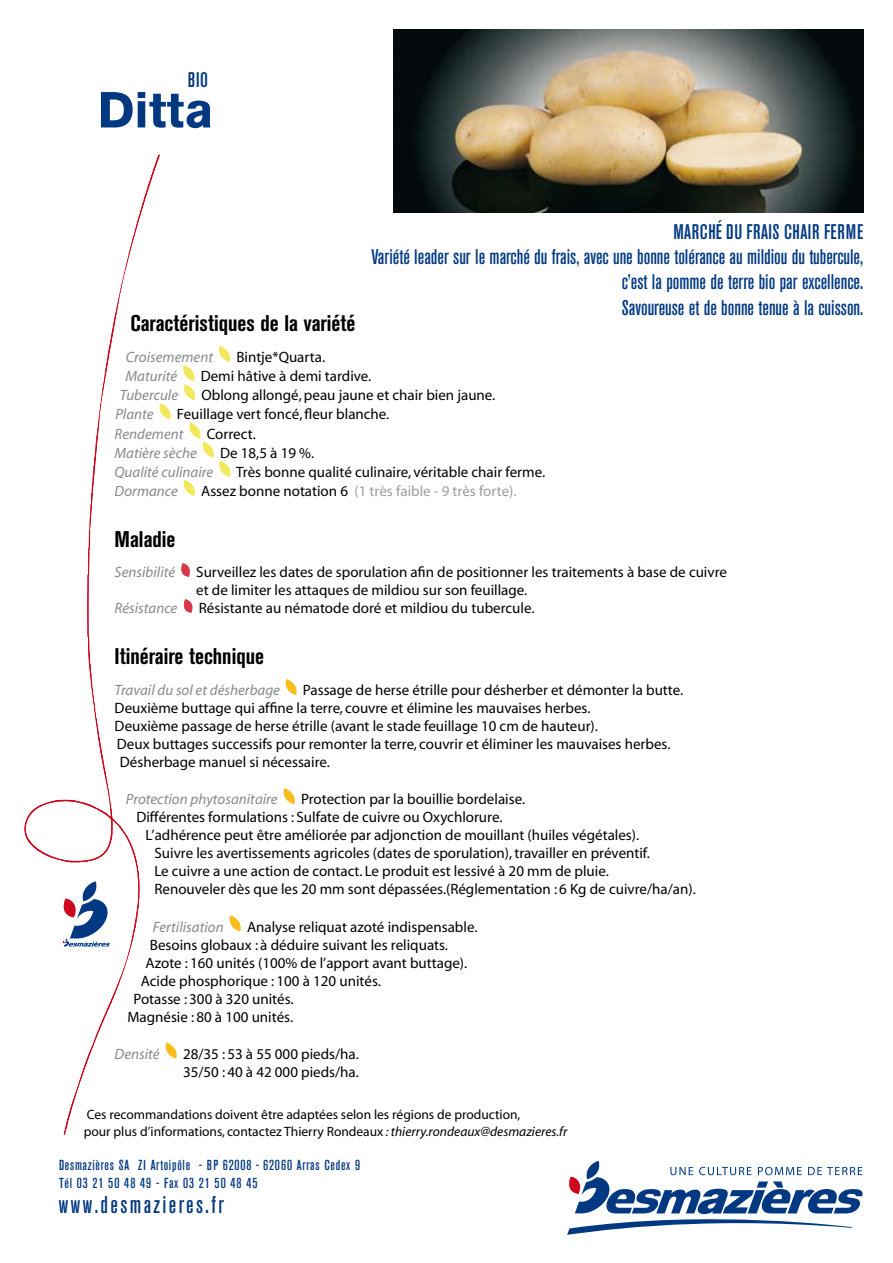
<style>
.page{position:relative;width:893px;height:1263px;background:#fff}
.page>*{position:absolute;margin:0;border:0;box-sizing:border-box;transform-origin:0 0}
.t1{font:700 50.1px "Akzidenz Grotesk BE";color:#003882}
.t2{font:500 condensed 24px "Akzidenz Grotesk BE";letter-spacing:.1em;color:#003882}
.t3{font:700 condensed 22.5px "Akzidenz Grotesk BE";color:#000}
.t4{font:500 condensed 21px/25.2px "Akzidenz Grotesk BE";color:#003882;text-align:right}
.t5{font:15px/18px "Myriad";color:#000}
.t6{font:italic 15px "Myriad";color:#87888a}
.t7{font:15px "Myriad";color:#9c9d9f}
.t8{font:500 condensed 14.4px/18px "Akzidenz Grotesk BE";letter-spacing:.05em;color:#003882}
.t9{font:13.5px/16.2px "Myriad";color:#000}
.s1{color:#000}
.s2{font-style:italic}
</style>
<div class="page">
<svg style="left:567px;top:1161px;width:295px;height:74px"></svg>
<svg style="left:24px;top:156px;width:134px;height:978px"></svg>
<img style="left:393px;top:30px;width:470px;height:183px">
<svg style="left:219px;top:346px;width:11px;height:16px"></svg>
<svg style="left:183px;top:365px;width:12px;height:35px"></svg>
<svg style="left:160px;top:403px;width:11px;height:16px"></svg>
<svg style="left:184px;top:422px;width:46px;height:74px"></svg>
<svg style="left:181px;top:563px;width:9px;height:14px"></svg>
<svg style="left:184px;top:599px;width:9px;height:14px"></svg>
<svg style="left:286px;top:679px;width:11px;height:16px"></svg>
<svg style="left:284px;top:788px;width:11px;height:16px"></svg>
<svg style="left:230px;top:915px;width:11px;height:16px"></svg>
<svg style="left:166px;top:1042px;width:11px;height:17px"></svg>
<h3 class="t4" style="left:188px;top:68px;width:22px">BIO</h3>
<h1 class="t1" style="left:98px;top:81px;width:117px">Ditta</h1>
<h3 class="t4" style="left:371px;top:220px;width:493px">MARCHé DU FRAIS CHAIR FERME<br>Variété leader sur le marché du frais, avec une bonne tolérance au mildiou du tubercule, c’est la pomme de terre bio par excellence.<br>Savoureuse et de bonne tenue à la cuisson.</h3>
<h3 class="t3" style="left:130px;top:310px;width:227px">Caractéristiques de la variété</h3>
<p class="t6" style="left:126px;top:350px;width:89px">Croisemement</p>
<p class="t5" style="left:236px;top:349px;width:90px">Bintje*Quarta.</p>
<p class="t6" style="left:126px;top:369px;width:53px">Maturité</p>
<p class="t5" style="left:201px;top:368px;width:172px">Demi hâtive à demi tardive.</p>
<p class="t6" style="left:120px;top:388px;width:60px">Tubercule</p>
<p class="t5" style="left:201px;top:387px;width:295px">Oblong allongé, peau jaune et chair bien jaune.</p>
<p class="t6" style="left:115px;top:407px;width:40px">Plante</p>
<p class="t5" style="left:177px;top:406px;width:214px">Feuillage vert foncé, fleur blanche.</p>
<p class="t6" style="left:115px;top:426px;width:70px">Rendement</p>
<p class="t5" style="left:207px;top:425px;width:51px">Correct.</p>
<p class="t6" style="left:115px;top:445px;width:84px">Matière sèche</p>
<p class="t5" style="left:220px;top:444px;width:96px">De 18,5 à 19 %.</p>
<p class="t6" style="left:115px;top:464px;width:100px">Qualité culinaire</p>
<p class="t5" style="left:236px;top:463px;width:311px">Très bonne qualité culinaire, véritable chair ferme.</p>
<p class="t6" style="left:115px;top:484px;width:65px">Dormance</p>
<p class="t7" style="left:201px;top:484px;width:317px"><span class="s1">Assez bonne notation 6</span> (1 très faible - 9 très forte).</p>
<h3 class="t3" style="left:115px;top:526px;width:62px">Maladie</h3>
<p class="t6" style="left:115px;top:565px;width:62px">Sensibilité</p>
<p class="t5" style="left:196px;top:564px;width:532px">Surveillez les dates de sporulation afin de positionner les traitements à base de cuivre et de limiter les attaques de mildiou sur son feuillage.</p>
<p class="t6" style="left:115px;top:601px;width:64px">Résistance</p>
<p class="t5" style="left:199px;top:600px;width:337px">Résistante au nématode doré et mildiou du tubercule.</p>
<h3 class="t3" style="left:115px;top:643px;width:151px">Itinéraire technique</h3>
<p class="t6" style="left:115px;top:683px;width:167px">Travail du sol et désherbage</p>
<p class="t5" style="left:303px;top:682px;width:382px">Passage de herse étrille pour désherber et démonter la butte.</p>
<p class="t5" style="left:115px;top:700px;width:477px">Deuxième buttage qui affine la terre, couvre et élimine les mauvaises herbes.</p>
<p class="t5" style="left:115px;top:718px;width:485px">Deuxième passage de herse étrille (avant le stade feuillage 10 cm de hauteur).</p>
<p class="t5" style="left:117px;top:736px;width:555px">Deux buttages successifs pour remonter la terre, couvrir et éliminer les mauvaises herbes.</p>
<p class="t5" style="left:120px;top:754px;width:212px">Désherbage manuel si nécessaire.</p>
<p class="t6" style="left:126px;top:792px;width:153px">Protection phytosanitaire</p>
<p class="t5" style="left:136px;top:791px;width:390px;text-indent:165px">Protection par la bouillie bordelaise.<br>Différentes formulations : Sulfate de cuivre ou Oxychlorure.</p>
<p class="t5" style="left:154px;top:827px;width:543px;text-indent:-9px">L’adhérence peut être améliorée par adjonction de mouillant (huiles végétales).<br>Suivre les avertissements agricoles (dates de sporulation), travailler en préventif.<br>Le cuivre a une action de contact. Le produit est lessivé à 20 mm de pluie.<br>Renouveler dès que les 20 mm sont dépassées.(Réglementation : 6 Kg de cuivre/ha/an).</p>
<p class="t6" style="left:153px;top:919px;width:72px">Fertilisation</p>
<p class="t5" style="left:247px;top:918px;width:232px">Analyse reliquat azoté indispensable.</p>
<p class="t5" style="left:150px;top:936px;width:300px">Besoins globaux : à déduire suivant les reliquats.</p>
<p class="t5" style="left:145px;top:954px;width:323px">Azote : 160 unités (100% de l’apport avant buttage).</p>
<p class="t5" style="left:141px;top:972px;width:242px">Acide phosphorique : 100 à 120 unités.</p>
<p class="t5" style="left:133px;top:990px;width:162px">Potasse : 300 à 320 unités.</p>
<p class="t5" style="left:127px;top:1008px;width:167px">Magnésie : 80 à 100 unités.</p>
<p class="t6" style="left:115px;top:1046px;width:47px">Densité</p>
<p class="t5" style="left:183px;top:1045px;width:177px">28/35 : 53 à 55 000 pieds/ha.<br>35/50 : 40 à 42 000 pieds/ha.</p>
<p class="t9" style="left:84px;top:1107px;width:485px">Ces recommandations doivent être adaptées selon les régions de production,<br>pour plus d’informations, contactez Thierry Rondeaux <span class="s2">: thierry.rondeaux@desmazieres.fr</span></p>
<p class="t8" style="left:59px;top:1157px;width:303px">Desmazières SA ZI Artoipôle - BP 62008 - 62060 Arras Cedex 9<br>Tél 03 21 50 48 49 - Fax 03 21 50 48 45</p>
<h2 class="t2" style="left:59px;top:1191px;width:166px">www.desmazieres.fr</h2>
</div>
